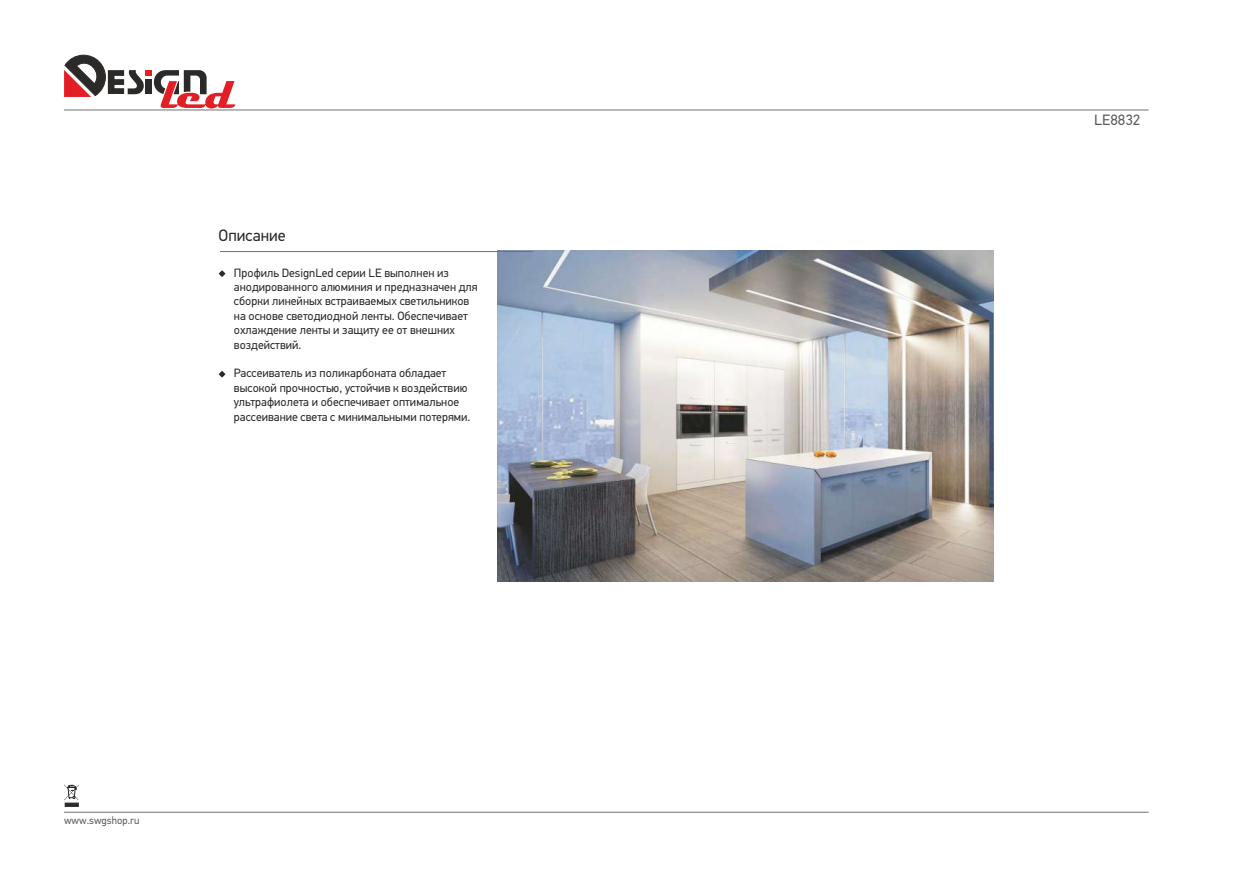
<style>
.page{position:relative;width:1238px;height:876px;background:#fff}
.page>*{position:absolute;margin:0;border:0;box-sizing:border-box;transform-origin:0 0}
.t1{font:16.5px "PF Din Text Pro";color:#2b2a29}
.t2{font:15px "PF Din Text Pro";color:#5b5b5b}
.t3{font:12px/14.4px "PF Din Text Pro";color:#2b2a29}
.t4{font:10.5px "PF Din Text Pro";color:#5b5b5b}
</style>
<div class="page">
<img style="left:497px;top:251px;width:496px;height:331px">
<hr style="left:64px;top:110px;width:1084px;height:1px;background:#727271">
<hr style="left:220px;top:251px;width:313px;height:1px;background:#727271">
<svg style="left:219px;top:270px;width:6px;height:7px"></svg>
<svg style="left:219px;top:371px;width:6px;height:7px"></svg>
<hr style="left:64px;top:812px;width:1084px;height:1px;background:#727271">
<div style="left:65px;top:803px;width:13px;height:4px;background:#2b2a29;border:1px solid #2b2a29"></div>
<svg style="left:64px;top:784px;width:15px;height:16px"></svg>
<svg style="left:64px;top:54px;width:171px;height:54px"></svg>
<h1 class="t1" style="left:219px;top:229px;width:69px">Описание</h1>
<p class="t3" style="left:234px;top:266px;width:245px">Профиль DesignLed серии LE выполнен из анодированного алюминия и предназначен для сборки линейных встраиваемых светильников на основе светодиодной ленты. Обеспечивает охлаждение ленты и защиту ее от внешних воздействий.</p>
<p class="t3" style="left:234px;top:367px;width:238px">Рассеиватель из поликарбоната обладает высокой прочностью, устойчив к воздействию ультрафиолета и обеспечивает оптимальное рассеивание света с минимальными потерями.</p>
<p class="t4" style="left:64px;top:816px;width:77px">www.swgshop.ru</p>
<p class="t2" style="left:1094px;top:114px;width:48px">LE8832</p>
</div>
